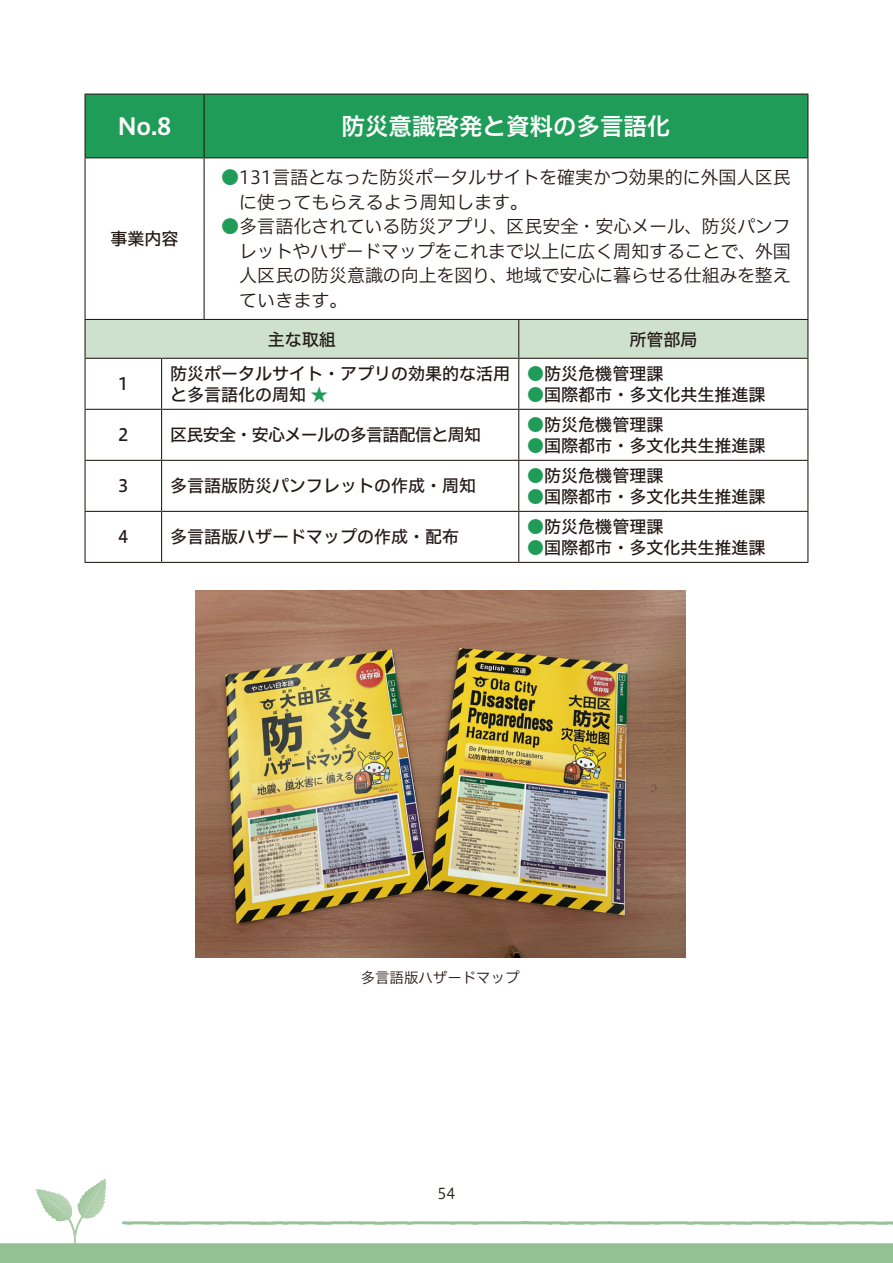
<style>
.page{position:relative;width:893px;height:1263px;background:#fff}
.page>*{position:absolute;margin:0;border:0;box-sizing:border-box;transform-origin:0 0}
.ベタ組み用_A_T{font:23.55px "Hiragino UD Sans F Std N W6";color:#fff}
.表組み_つき{font:18px/24.5px "Hiragino UD Sans F Std N W3";letter-spacing:-.01em;color:#231916}
.表組み_つき-2{font:16.95px "Hiragino UD Sans F Std N W5";color:#231916}
.ベタ組み用_A_T-2{font:16.95px/21.3px "Hiragino UD Sans F Std N W5";color:#231916}
.ベタ組み用_A_T-3{font:16.95px "Hiragino UD Sans F Std N W5";letter-spacing:-.04em;color:#231916}
.t1{font:14.85px "Hiragino UD Sans F Std N W3";color:#231916}
.ベタ組み用_A_T-4{font:14.4px "Hiragino UD Sans F Std N W3";color:#231916}
.s1{color:#1f9c58}
</style>
<div class="page">
<img style="left:0;top:93px;width:893px;height:1170px">
<div style="left:86px;top:320px;width:721px;height:38px;background:#cee1cc"></div>
<hr style="left:85px;top:320px;width:1px;height:38px;background:#231916">
<hr style="left:518px;top:320px;width:1px;height:38px;background:#231916">
<hr style="left:807px;top:320px;width:1px;height:38px;background:#231916">
<hr style="left:85px;top:358px;width:77px;height:1px;background:#231916">
<hr style="left:85px;top:359px;width:1px;height:50px;background:#231916">
<hr style="left:162px;top:358px;width:357px;height:1px;background:#231916">
<hr style="left:161px;top:359px;width:1px;height:50px;background:#231916">
<hr style="left:519px;top:358px;width:289px;height:1px;background:#231916">
<hr style="left:518px;top:359px;width:1px;height:50px;background:#231916">
<hr style="left:807px;top:359px;width:1px;height:50px;background:#231916">
<hr style="left:85px;top:409px;width:77px;height:1px;background:#231916">
<hr style="left:85px;top:410px;width:1px;height:50px;background:#231916">
<hr style="left:162px;top:409px;width:357px;height:1px;background:#231916">
<hr style="left:161px;top:410px;width:1px;height:50px;background:#231916">
<hr style="left:519px;top:409px;width:289px;height:1px;background:#231916">
<hr style="left:518px;top:410px;width:1px;height:50px;background:#231916">
<hr style="left:807px;top:410px;width:1px;height:50px;background:#231916">
<hr style="left:85px;top:460px;width:77px;height:1px;background:#231916">
<hr style="left:85px;top:461px;width:1px;height:50px;background:#231916">
<hr style="left:162px;top:460px;width:357px;height:1px;background:#231916">
<hr style="left:161px;top:461px;width:1px;height:50px;background:#231916">
<hr style="left:519px;top:460px;width:289px;height:1px;background:#231916">
<hr style="left:518px;top:461px;width:1px;height:50px;background:#231916">
<hr style="left:807px;top:461px;width:1px;height:50px;background:#231916">
<hr style="left:85px;top:511px;width:77px;height:1px;background:#231916">
<hr style="left:85px;top:512px;width:1px;height:50px;background:#231916">
<hr style="left:162px;top:511px;width:357px;height:1px;background:#231916">
<hr style="left:161px;top:512px;width:1px;height:50px;background:#231916">
<hr style="left:519px;top:511px;width:289px;height:1px;background:#231916">
<hr style="left:518px;top:512px;width:1px;height:50px;background:#231916">
<hr style="left:807px;top:512px;width:1px;height:50px;background:#231916">
<hr style="left:85px;top:562px;width:77px;height:1px;background:#231916">
<hr style="left:162px;top:562px;width:357px;height:1px;background:#231916">
<hr style="left:519px;top:562px;width:289px;height:1px;background:#231916">
<div style="left:86px;top:95px;width:721px;height:62px;background:#1f9c58"></div>
<hr style="left:85px;top:94px;width:119px;height:1px;background:#231916">
<hr style="left:85px;top:95px;width:1px;height:62px;background:#231916">
<hr style="left:204px;top:94px;width:604px;height:1px;background:#231916">
<hr style="left:204px;top:95px;width:1px;height:62px;background:#231916">
<hr style="left:807px;top:95px;width:1px;height:62px;background:#231916">
<hr style="left:85px;top:157px;width:119px;height:1px;background:#231916">
<hr style="left:85px;top:158px;width:1px;height:161px;background:#231916">
<hr style="left:204px;top:157px;width:604px;height:1px;background:#231916">
<hr style="left:204px;top:158px;width:1px;height:161px;background:#231916">
<hr style="left:807px;top:158px;width:1px;height:161px;background:#231916">
<hr style="left:85px;top:319px;width:119px;height:1px;background:#231916">
<hr style="left:204px;top:319px;width:604px;height:1px;background:#231916">
<img style="left:195px;top:590px;width:490px;height:367px">
<p class="ベタ組み用_A_T" style="left:118px;top:108px;width:55px">No.8</p>
<p class="ベタ組み用_A_T" style="left:342px;top:108px;width:330px">防災意識啓発と資料の多言語化</p>
<p class="ベタ組み用_A_T-2" style="left:111px;top:227px;width:70px">事業内容</p>
<p class="表組み_つき" style="left:239px;top:164px;width:553px;text-indent:-18px"><span class="s1">●</span>131言語となった防災ポータルサイトを確実かつ効果的に外国人区民に使ってもらえるよう周知します。</p>
<p class="表組み_つき" style="left:239px;top:213px;width:553px;text-align:justify;text-indent:-18px"><span class="s1">●</span>多言語化されている防災アプリ、区民安全・安心メール、防災パンフレットやハザードマップをこれまで以上に広く周知することで、外国人区民の防災意識の向上を図り、地域で安心に暮らせる仕組みを整えていきます。</p>
<p class="ベタ組み用_A_T-2" style="left:268px;top:328px;width:70px">主な取組</p>
<p class="ベタ組み用_A_T-2" style="left:629px;top:328px;width:70px">所管部局</p>
<p class="ベタ組み用_A_T-2" style="left:118px;top:372px;width:12px">1</p>
<p class="ベタ組み用_A_T-2" style="left:170px;top:362px;width:342px">防災ポータルサイト・アプリの効果的な活用と多言語化の周知 <span class="s1">★</span></p>
<p class="表組み_つき-2" style="left:527px;top:360px;width:138px"><span class="s1">●</span>防災危機管理課</p>
<p class="表組み_つき-2" style="left:527px;top:382px;width:240px"><span class="s1">●</span>国際都市・多文化共生推進課</p>
<p class="ベタ組み用_A_T-2" style="left:118px;top:423px;width:12px">2</p>
<p class="ベタ組み用_A_T-3" style="left:170px;top:422px;width:312px">区民安全・安心メールの多言語配信と周知</p>
<p class="ベタ組み用_A_T-2" style="left:118px;top:474px;width:12px">3</p>
<p class="ベタ組み用_A_T-2" style="left:170px;top:474px;width:308px">多言語版防災パンフレットの作成・周知</p>
<p class="ベタ組み用_A_T-2" style="left:118px;top:525px;width:12px">4</p>
<p class="ベタ組み用_A_T-2" style="left:170px;top:525px;width:291px">多言語版ハザードマップの作成・配布</p>
<p class="表組み_つき-2" style="left:527px;top:411px;width:138px"><span class="s1">●</span>防災危機管理課</p>
<p class="表組み_つき-2" style="left:527px;top:433px;width:240px"><span class="s1">●</span>国際都市・多文化共生推進課</p>
<p class="表組み_つき-2" style="left:527px;top:462px;width:138px"><span class="s1">●</span>防災危機管理課</p>
<p class="表組み_つき-2" style="left:527px;top:484px;width:240px"><span class="s1">●</span>国際都市・多文化共生推進課</p>
<p class="表組み_つき-2" style="left:527px;top:513px;width:138px"><span class="s1">●</span>防災危機管理課</p>
<p class="表組み_つき-2" style="left:527px;top:535px;width:240px"><span class="s1">●</span>国際都市・多文化共生推進課</p>
<p class="ベタ組み用_A_T-4" style="left:361px;top:967px;width:161px">多言語版ハザードマップ</p>
<p class="t1" style="left:437px;top:1182px;width:20px">54</p>
</div>
